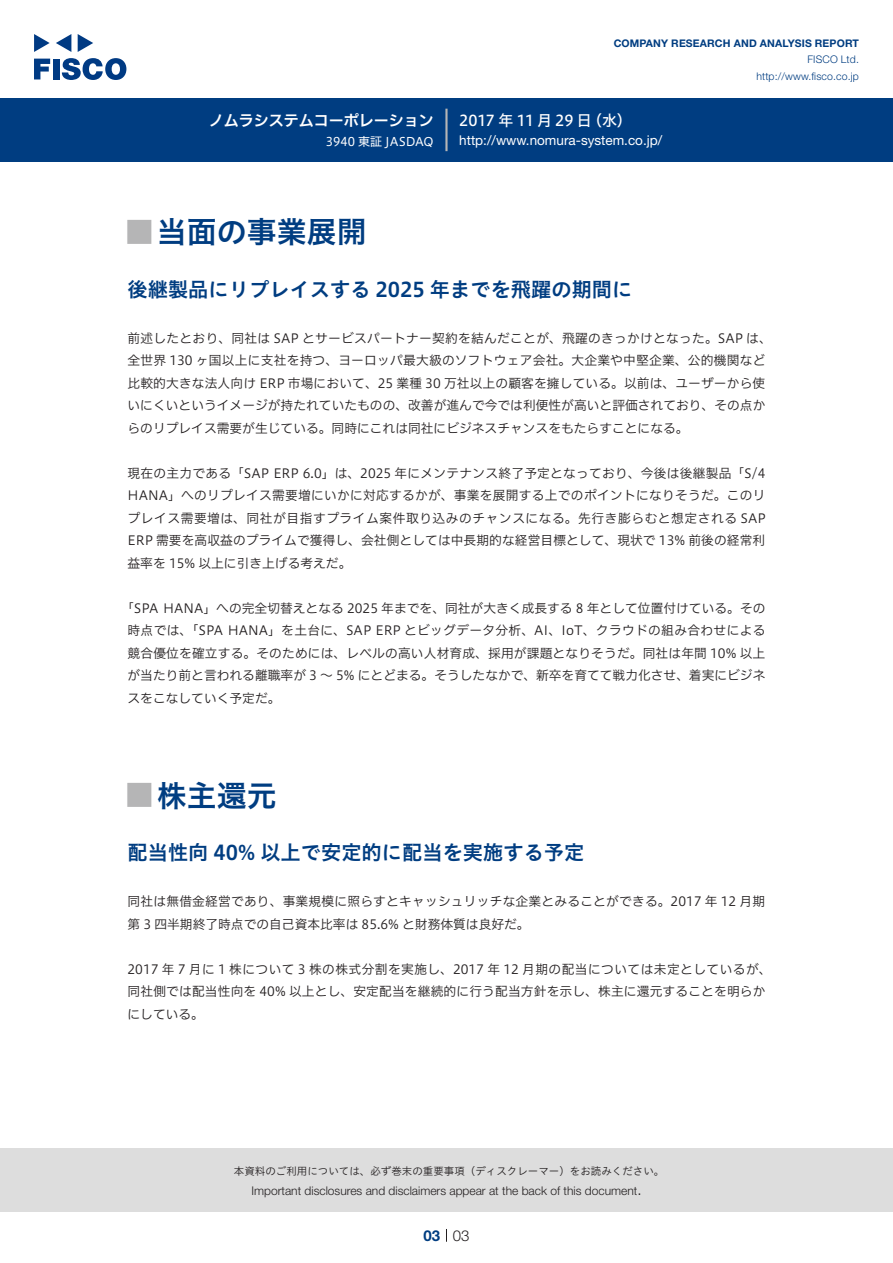
<style>
.page{position:relative;width:893px;height:1263px;background:#fff}
.page>*{position:absolute;margin:0;border:0;box-sizing:border-box;transform-origin:0 0}
.t1{font:30px "Hiragino UD Sans Std N W6";color:#003d81}
.t2{font:700 24px "Koz Go Pro";color:#b5b5b6}
.中タイトル{font:20.25px "Hiragino UD Sans Std W6";color:#003d81}
.t3{font:15px "Hiragino UD Sans F Std N W6";color:#fff}
.t4{font:15px "Hiragino UD Sans F Std N W5";color:#fff}
.t5{font:300 15px "Helvetica Neue LT Std";color:#231f20}
.t6{font:700 15px "Helvetica Neue LT Std";color:#003d81}
.t7{font:13.5px "Helvetica Neue LT Std";color:#fff}
.本文{font:12.75px/22.5px "Hiragino UD Sans F Std N W3";letter-spacing:.01em;color:#231f20}
.t8{font:300 12px "Helvetica Neue LT Std";color:#231f20}
.t9{font:12px "Hiragino UD Sans F Std N W4";color:#fff}
.t10{font:10.5px "Hiragino UD Sans Std W3";color:#231f20}
.t11{font:700 10.5px "Helvetica Neue LT Std";letter-spacing:.015em;color:#003d81}
.t12{font:300 10.5px/16.5px "Helvetica Neue LT Std";letter-spacing:.015em;color:#003d81;text-align:right}
</style>
<div class="page">
<div style="left:0;top:1148px;width:893px;height:64px;background:#ddd"></div>
<svg style="left:34px;top:59px;width:16px;height:20px"></svg>
<div style="left:53px;top:59px;width:6px;height:20px;background:#003a83"></div>
<svg style="left:62px;top:58px;width:64px;height:22px"></svg>
<svg style="left:34px;top:34px;width:16px;height:18px"></svg>
<svg style="left:78px;top:34px;width:15px;height:18px"></svg>
<svg style="left:56px;top:34px;width:15px;height:18px"></svg>
<div style="left:0;top:98px;width:893px;height:64px;background:#003d81"></div>
<hr style="left:445px;top:109px;width:3px;height:42px;background:#b5b5b6">
<svg style="left:446px;top:1229px;width:1px;height:13px"></svg>
<p class="t3" style="left:209px;top:109px;width:227px">ノムラシステムコーポレーション</p>
<p class="t9" style="left:326px;top:132px;width:109px">3940 東証 JASDAQ</p>
<p class="t11" style="left:614px;top:37px;width:247px">COMPANY RESEARCH AND ANALYSIS REPORT</p>
<p class="t12" style="left:756px;top:51px;width:104px">FISCO Ltd. http://www.fisco.co j p.</p>
<p class="t4" style="left:587px;top:109px;width:46px">（水(</p>
<p class="t4" style="left:459px;top:109px;width:134px">2017 年 11 月 29 日</p>
<p class="t7" style="left:459px;top:132px;width:205px">http://www.nomura-system.co j p. /</p>
<p class="t1" style="left:157px;top:209px;width:211px">当面の事業展開</p>
<p class="t2" style="left:128px;top:217px;width:25px">█</p>
<p class="中タイトル" style="left:128px;top:274px;width:506px">後継製品にリプレイスする 2025 年までを飛躍の期間に</p>
<p class="本文" style="left:128px;top:326px;width:646px">前述したとおり、同社は SAP とサービスパートナー契約を結んだことが、飛躍のきっかけとなった。SAP は、全世界 130 ヶ国以上に支社を持つ、ヨーロッパ最大級のソフトウェア会社。大企業や中堅企業、公的機関など比較的大きな法人向け ERP 市場において、25 業種 30 万社以上の顧客を擁している。以前は、ユーザーから使いにくいというイメージが持たれていたものの、改善が進んで今では利便性が高いと評価されており、その点からのリプレイス需要が生じている。同時にこれは同社にビジネスチャンスをもたらすことになる。</p>
<p class="本文" style="left:128px;top:461px;width:640px;text-align:justify">現在の主力である「SAP ERP 6.0」は、2025 年にメンテナンス終了予定となっており、今後は後継製品「S/4<br>HANA」へのリプレイス需要増にいかに対応するかが、事業を展開する上でのポイントになりそうだ。このリプレイス需要増は、同社が目指すプライム案件取り込みのチャンスになる。先行き膨らむと想定される SAP ERP 需要を高収益のプライムで獲得し、会社側としては中長期的な経営目標として、現状で 13% 前後の経常利益率を 15% 以上に引き上げる考えだ。</p>
<p class="本文" style="left:128px;top:596px;width:639px;text-align:justify;text-indent:-6px">「SPA HANA」への完全切替えとなる 2025 年までを、同社が大きく成長する 8 年として位置付けている。その時点では、「SPA HANA」を土台に、SAP ERP とビッグデータ分析、AI、IoT、クラウドの組み合わせによる競合優位を確立する。そのためには、レベルの高い人材育成、採用が課題となりそうだ。同社は年間 10% 以上が当たり前と言われる離職率が 3 ～ 5% にとどまる。そうしたなかで、新卒を育てて戦力化させ、着実にビジネスをこなしていく予定だ。</p>
<p class="t1" style="left:157px;top:772px;width:121px">株主還元</p>
<p class="t2" style="left:128px;top:780px;width:25px">█</p>
<p class="中タイトル" style="left:128px;top:837px;width:458px">配当性向 40% 以上で安定的に配当を実施する予定</p>
<p class="本文" style="left:128px;top:889px;width:639px">同社は無借金経営であり、事業規模に照らすとキャッシュリッチな企業とみることができる。2017 年 12 月期第 3 四半期終了時点での自己資本比率は 85.6% と財務体質は良好だ。</p>
<p class="本文" style="left:128px;top:957px;width:646px">2017 年 7 月に 1 株について 3 株の株式分割を実施し、2017 年 12 月期の配当については未定としているが、同社側では配当性向を 40% 以上とし、安定配当を継続的に行う配当方針を示し、株主に還元することを明らかにしている。</p>
<p class="t10" style="left:234px;top:1163px;width:432px">本資料のご利用については、必ず巻末の重要事項（ディスクレーマー）をお読みください。</p>
<p class="t5" style="left:637px;top:1180px;width:6px">.</p>
<p class="t8" style="left:251px;top:1183px;width:387px">Important disclosures and disclaimers appear at the back of this document</p>
<p class="t6" style="left:423px;top:1226px;width:18px">03</p>
<p class="t5" style="left:453px;top:1226px;width:18px">03</p>
</div>
